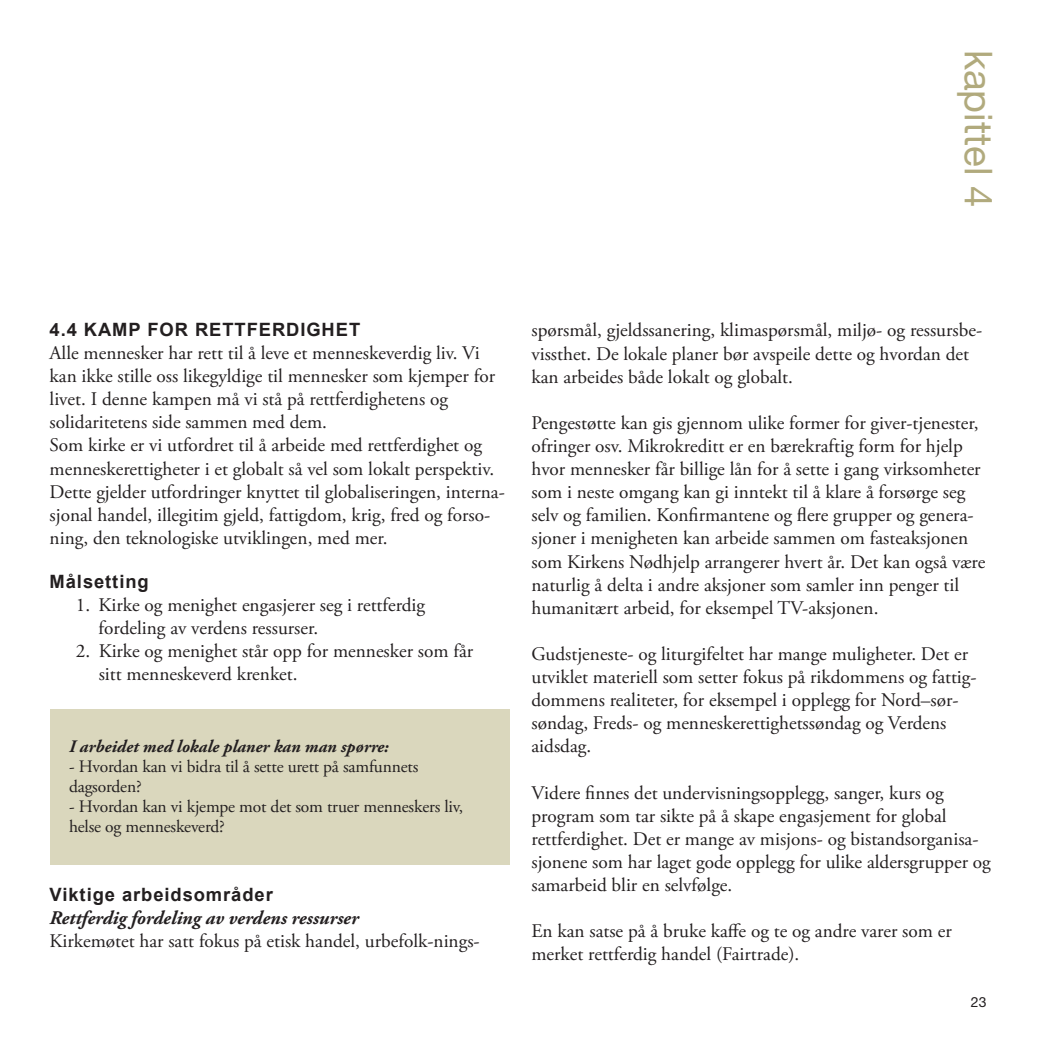
<style>
.page{position:relative;width:1042px;height:1042px;background:#fff}
.page>*{position:absolute;margin:0;border:0;box-sizing:border-box;transform-origin:0 0}
.t1{font:38.5px "Helvetica Neue LT Std";color:#b1aa7d}
.t2{font:19.25px/23.1px "Adobe Garamond Pro";color:#231f20}
.t3{font:italic 700 19.25px "Adobe Garamond Pro";color:#231f20}
.t4{font:700 18.38px "Arial";letter-spacing:.05em;color:#231f20}
.t5{font:17.5px/19.9px "Adobe Garamond Pro";letter-spacing:-.01em;color:#231f20}
.t6{font:italic 700 17.5px "Adobe Garamond Pro";color:#231f20}
.t7{font:14px "Helvetica Neue LT Std";color:#231f20}
</style>
<div class="page">
<div style="left:50px;top:709px;width:459px;height:156px;background:#dad7bd"></div>
<h1 class="t1" style="left:1001px;top:50px;width:159px;rotate:90deg">kapittel 4</h1>
<p class="t4" style="left:50px;top:317px;width:312px">4.4 KAMP FOR RETTFERDIGHET</p>
<p class="t2" style="left:50px;top:342px;width:457px">Alle mennesker har rett til å leve et menneskeverdig liv. Vi kan ikke stille oss likegyldige til mennesker som kjemper for livet. I denne kampen må vi stå på rettferdighetens og solidaritetens side sammen med dem.<br>Som kirke er vi utfordret til å arbeide med rettferdighet og menneskerettigheter i et globalt så vel som lokalt perspektiv.<br>Dette gjelder utfordringer knyttet til globaliseringen, interna&shy;sjonal handel, illegitim gjeld, fattigdom, krig, fred og forso&shy;ning, den teknologiske utviklingen, med mer.</p>
<p class="t4" style="left:50px;top:569px;width:101px">Målsetting</p>
<p class="t2" style="left:99px;top:594px;width:328px;text-indent:-23px">1. Kirke og menighet engasjerer seg i rettferdig fordeling av verdens ressurser.</p>
<p class="t2" style="left:99px;top:640px;width:376px;text-indent:-23px">2. Kirke og menighet står opp for mennesker som får sitt menneskeverd krenket.</p>
<p class="t6" style="left:69px;top:736px;width:321px">I arbeidet med lokale planer kan man spørre:</p>
<p class="t5" style="left:69px;top:757px;width:351px">- Hvordan kan vi bidra til å sette urett på samfunnets dagsorden?</p>
<p class="t5" style="left:69px;top:797px;width:396px">- Hvordan kan vi kjempe mot det som truer menneskers liv, helse og menneskeverd?</p>
<p class="t4" style="left:50px;top:882px;width:225px">Viktige arbeidsområder</p>
<p class="t3" style="left:50px;top:907px;width:310px">Rettferdig fordeling av verdens ressurser</p>
<p class="t2" style="left:50px;top:930px;width:431px">Kirkemøtet har satt fokus på etisk handel, urbefolk-nings-</p>
<p class="t2" style="left:531px;top:319px;width:452px">spørsmål, gjeldssanering, klimaspørsmål, miljø- og ressursbe&shy;vissthet. De lokale planer bør avspeile dette og hvordan det kan arbeides både lokalt og globalt.</p>
<p class="t2" style="left:531px;top:412px;width:455px">Pengestøtte kan gis gjennom ulike former for giver-tjenester, ofringer osv. Mikrokreditt er en bærekraftig form for hjelp hvor mennesker får billige lån for å sette i gang virksomheter som i neste omgang kan gi inntekt til å klare å forsørge seg selv og familien. Konfirmantene og flere grupper og genera&shy;sjoner i menigheten kan arbeide sammen om fasteaksjonen som Kirkens Nødhjelp arrangerer hvert år. Det kan også være naturlig å delta i andre aksjoner som samler inn penger til humanitært arbeid, for eksempel TV-aksjonen.</p>
<p class="t2" style="left:531px;top:643px;width:447px">Gudstjeneste- og liturgifeltet har mange muligheter. Det er utviklet materiell som setter fokus på rikdommens og fattig&shy;dommens realiteter, for eksempel i opplegg for Nord–sør&shy;søndag, Freds- og menneskerettighetssøndag og Verdens aidsdag.</p>
<p class="t2" style="left:531px;top:781px;width:461px">Videre finnes det undervisningsopplegg, sanger, kurs og program som tar sikte på å skape engasjement for global rettferdighet. Det er mange av misjons- og bistandsorganisa&shy;sjonene som har laget gode opplegg for ulike aldersgrupper og samarbeid blir en selvfølge.</p>
<p class="t2" style="left:531px;top:920px;width:422px">En kan satse på å bruke kaffe og te og andre varer som er merket rettferdig handel (Fairtrade).</p>
<p class="t7" style="left:971px;top:994px;width:17px">23</p>
</div>
